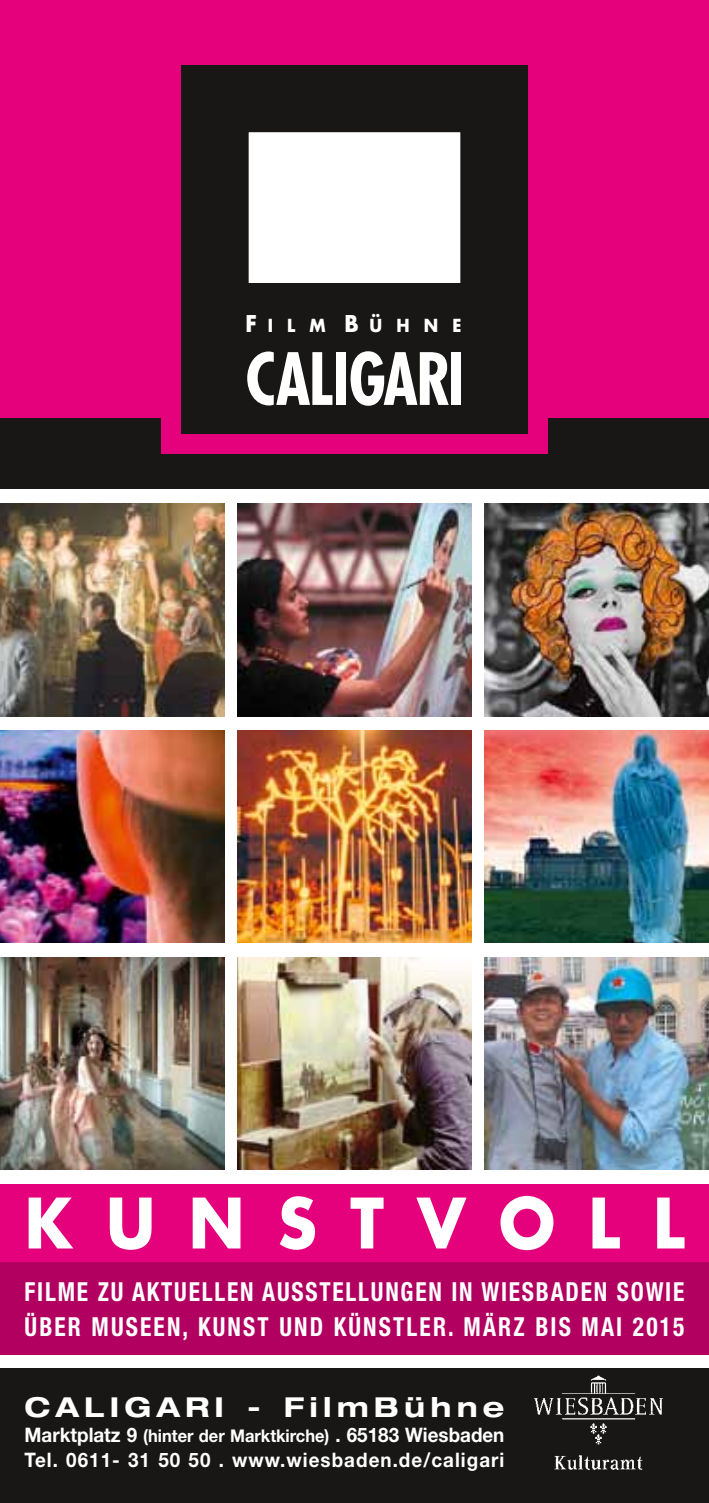
<style>
.page{position:relative;width:709px;height:1503px;background:#fff}
.page>*{position:absolute;margin:0;border:0;box-sizing:border-box;transform-origin:0 0}
.t1{font:700 condensed 70px "Futura";color:#fff;scale:.94 1}
.t2{font:700 67.5px "Futura";color:#fff;scale:.94 1}
.t3{font:700 expanded 27.5px "Helvetica Neue";color:#fff}
.t4{font:700 condensed 26.25px/35px "Helvetica Neue";letter-spacing:.075em;color:#fff;scale:.89 1}
.t5{font:700 20px/25px "Helvetica Neue";letter-spacing:.055em;color:#fff;scale:.94 1}
.t6{font:700 17.5px "Futura";color:#fff;scale:.94 1}
.s1{font-size:22.5px}
.s2{font-size:17.5px}
</style>
<div class="page">
<img style="left:0;top:0;width:709px;height:1502px">
<p class="t6" style="left:245px;top:313px;width:231px"><span class="s1">F</span>ILM <span class="s1">B</span>ÜHNE</p>
<h1 class="t1" style="left:245px;top:334px;width:234px">CALIGARI</h1>
<h2 class="t2" style="left:25px;top:1176px;width:703px">KUNSTVOLL</h2>
<h3 class="t4" style="left:25px;top:1274px;width:743px">FILME ZU AKTUELLEN AUSSTELLUNGEN IN WIESBADEN SOWIE<br>ÜBER MUSEEN, KUNST UND KÜNSTLER. MÄRZ BIS MAI 2015</h3>
<h3 class="t3" style="left:25px;top:1389px;width:481px">CALIGARI - FilmBühne</h3>
<p class="t5" style="left:25px;top:1421px;width:512px">Marktplatz 9 <span class="s2">(hinter der Marktkirche)</span> . 65183 Wiesbaden<br>Tel. 0611- 31 50 50 . www.wiesbaden.de/caligari</p>
</div>
